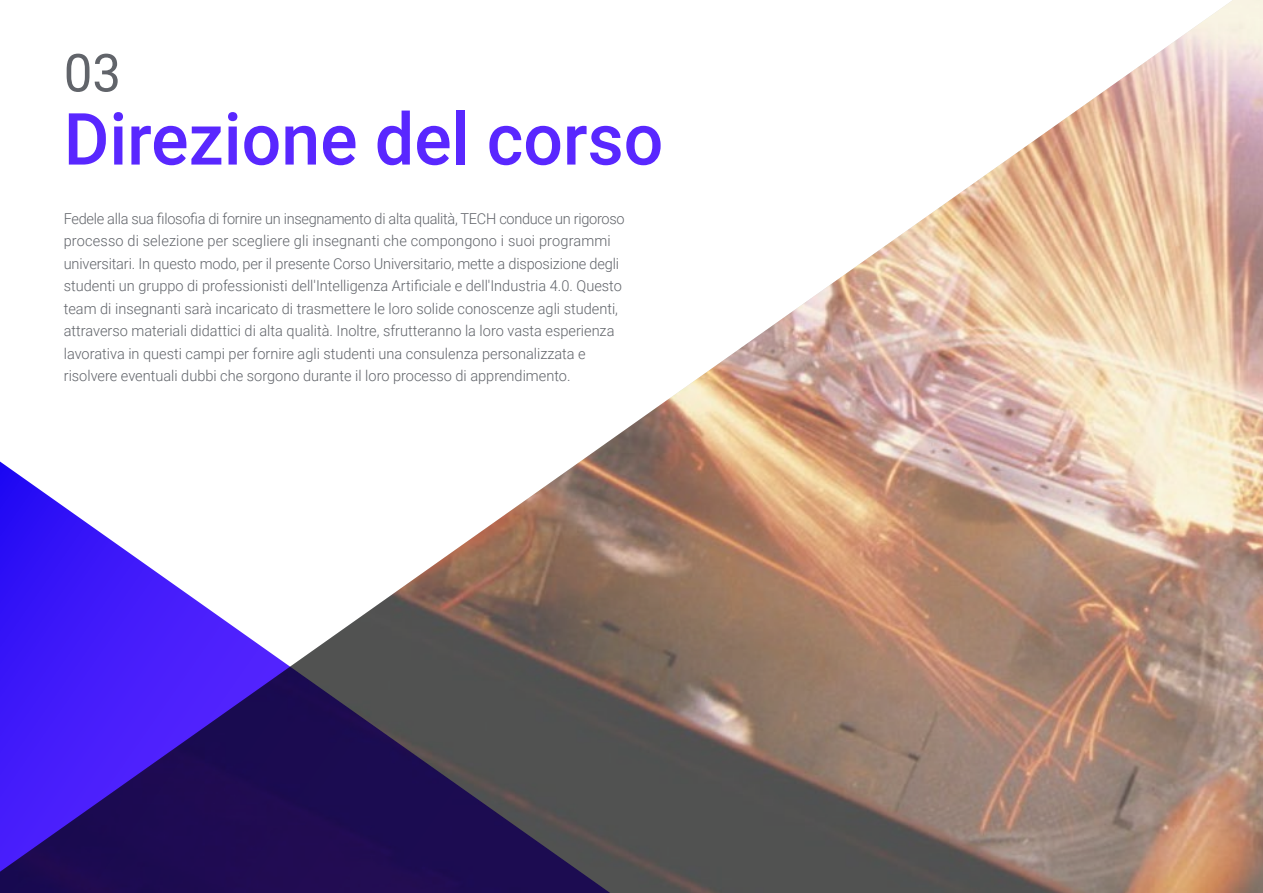
<style>
.page{position:relative;width:1263px;height:893px;background:#fff}
.page>*{position:absolute;margin:0;border:0;box-sizing:border-box;transform-origin:0 0}
.t1{font:500 72px "Roboto";color:#5927ff}
.t2{font:52.5px "Roboto";color:#61646a}
.t3{font:300 15px/22.5px "Roboto";color:#61646a}
</style>
<div class="page">
<img style="left:602px;top:0;width:661px;height:893px">
<svg style="left:0;top:446px;width:640px;height:447px"></svg>
<h2 class="t2" style="left:64px;top:36px;width:59px">03</h2>
<h1 class="t1" style="left:64px;top:89px;width:601px">Direzione del corso</h1>
<p class="t3" style="left:64px;top:207px;width:562px">Fedele alla sua filosofia di fornire un insegnamento di alta qualità, TECH conduce un rigoroso processo di selezione per scegliere gli insegnanti che compongono i suoi programmi universitari. In questo modo, per il presente Corso Universitario, mette a disposizione degli studenti un gruppo di professionisti dell'Intelligenza Artificiale e dell'Industria 4.0. Questo team di insegnanti sarà incaricato di trasmettere le loro solide conoscenze agli studenti, attraverso materiali didattici di alta qualità. Inoltre, sfrutteranno la loro vasta esperienza lavorativa in questi campi per fornire agli studenti una consulenza personalizzata e risolvere eventuali dubbi che sorgono durante il loro processo di apprendimento.</p>
</div>
